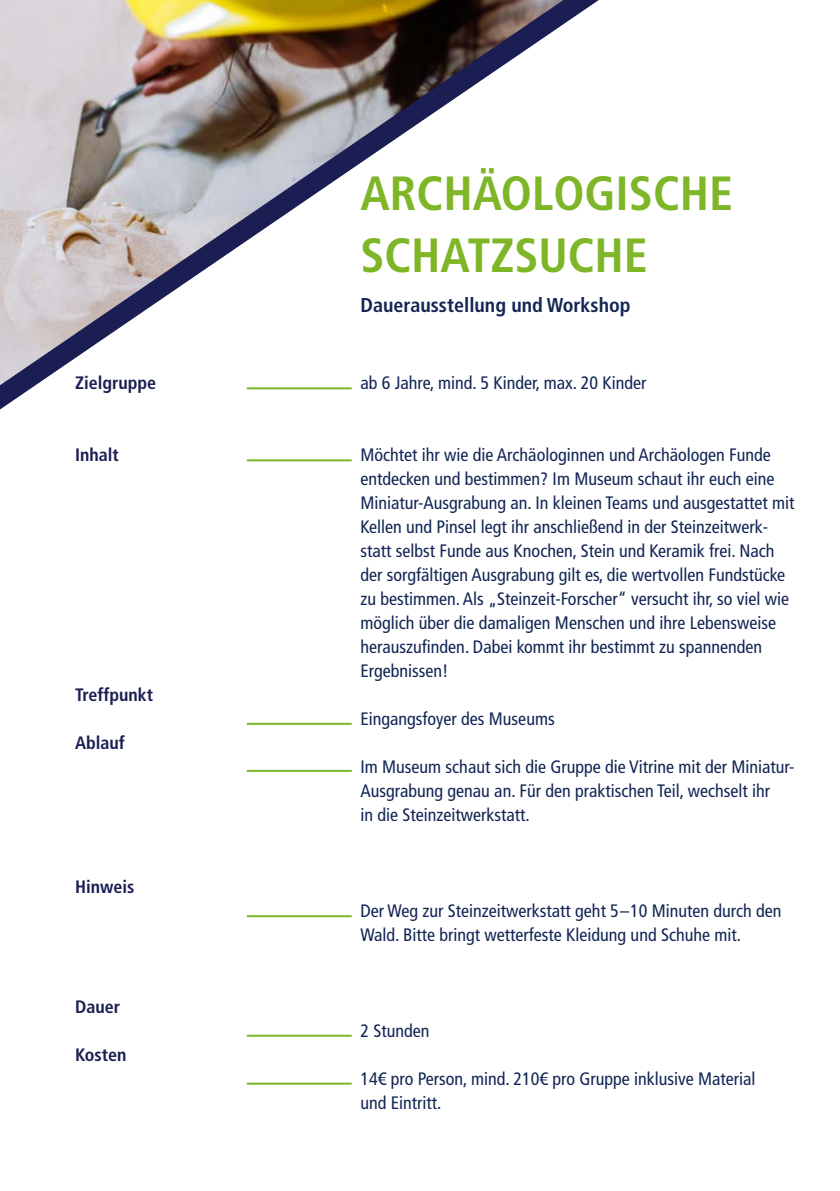
<style>
.page{position:relative;width:840px;height:1191px;background:#fff}
.page>*{position:absolute;margin:0;border:0;box-sizing:border-box;transform-origin:0 0}
.t1{font:700 condensed 48px/61.6px "Frutiger LT Std";color:#7eb627}
.t2{font:700 condensed 20px "Frutiger LT Std";color:#122554}
.t3{font:condensed 18px/24px "Frutiger LT Std";color:#122554}
.t4{font:700 condensed 18px "Frutiger LT Std";color:#1a1e52}
</style>
<div class="page">
<hr style="left:246px;top:459px;width:105px;height:2px;background:#7eb627">
<hr style="left:246px;top:723px;width:105px;height:2px;background:#7eb627">
<hr style="left:246px;top:1034px;width:105px;height:2px;background:#7eb627">
<hr style="left:246px;top:915px;width:105px;height:2px;background:#7eb627">
<hr style="left:246px;top:770px;width:105px;height:2px;background:#7eb627">
<hr style="left:246px;top:1082px;width:105px;height:2px;background:#7eb627">
<svg style="left:0;top:0;width:599px;height:410px"></svg>
<p class="t4" style="left:75px;top:372px;width:83px">Zielgruppe</p>
<p class="t4" style="left:75px;top:444px;width:45px">Inhalt</p>
<p class="t4" style="left:75px;top:684px;width:79px">Treffpunkt</p>
<p class="t4" style="left:75px;top:732px;width:51px">Ablauf</p>
<p class="t4" style="left:75px;top:876px;width:61px">Hinweis</p>
<p class="t4" style="left:75px;top:996px;width:47px">Dauer</p>
<p class="t4" style="left:75px;top:1044px;width:53px">Kosten</p>
<h1 class="t1" style="left:360px;top:163px;width:374px">ARCHÄOLOGISCHE<br>SCHATZSUCHE</h1>
<p class="t2" style="left:360px;top:293px;width:271px">Dauerausstellung und Workshop</p>
<p class="t3" style="left:360px;top:371px;width:287px">ab 6 Jahre, mind. 5 Kinder, max. 20 Kinder</p>
<p class="t3" style="left:360px;top:443px;width:435px">Möchtet ihr wie die Archäologinnen und Archäologen Funde entdecken und bestimmen? Im Museum schaut ihr euch eine Miniatur-Ausgrabung an. In kleinen Teams und ausgestattet mit Kellen und Pinsel legt ihr anschließend in der Steinzeitwerk&shy;statt selbst Funde aus Knochen, Stein und Keramik frei. Nach der sorgfältigen Ausgrabung gilt es, die wertvollen Fundstücke zu bestimmen. Als „Steinzeit-Forscher“ versucht ihr, so viel wie möglich über die damaligen Menschen und ihre Lebensweise herauszufinden. Dabei kommt ihr bestimmt zu spannenden Ergebnissen!</p>
<p class="t3" style="left:360px;top:707px;width:195px">Eingangsfoyer des Museums</p>
<p class="t3" style="left:360px;top:755px;width:435px">Im Museum schaut sich die Gruppe die Vitrine mit der Miniatur-<br>Ausgrabung genau an. Für den praktischen Teil, wechselt ihr<br>in die Steinzeitwerkstatt.</p>
<p class="t3" style="left:360px;top:899px;width:422px">Der Weg zur Steinzeitwerkstatt geht 5–10 Minuten durch den<br>Wald. Bitte bringt wetterfeste Kleidung und Schuhe mit.</p>
<p class="t3" style="left:360px;top:1019px;width:70px">2 Stunden</p>
<p class="t3" style="left:360px;top:1067px;width:396px">14€ pro Person, mind. 210€ pro Gruppe inklusive Material und Eintritt.</p>
</div>
